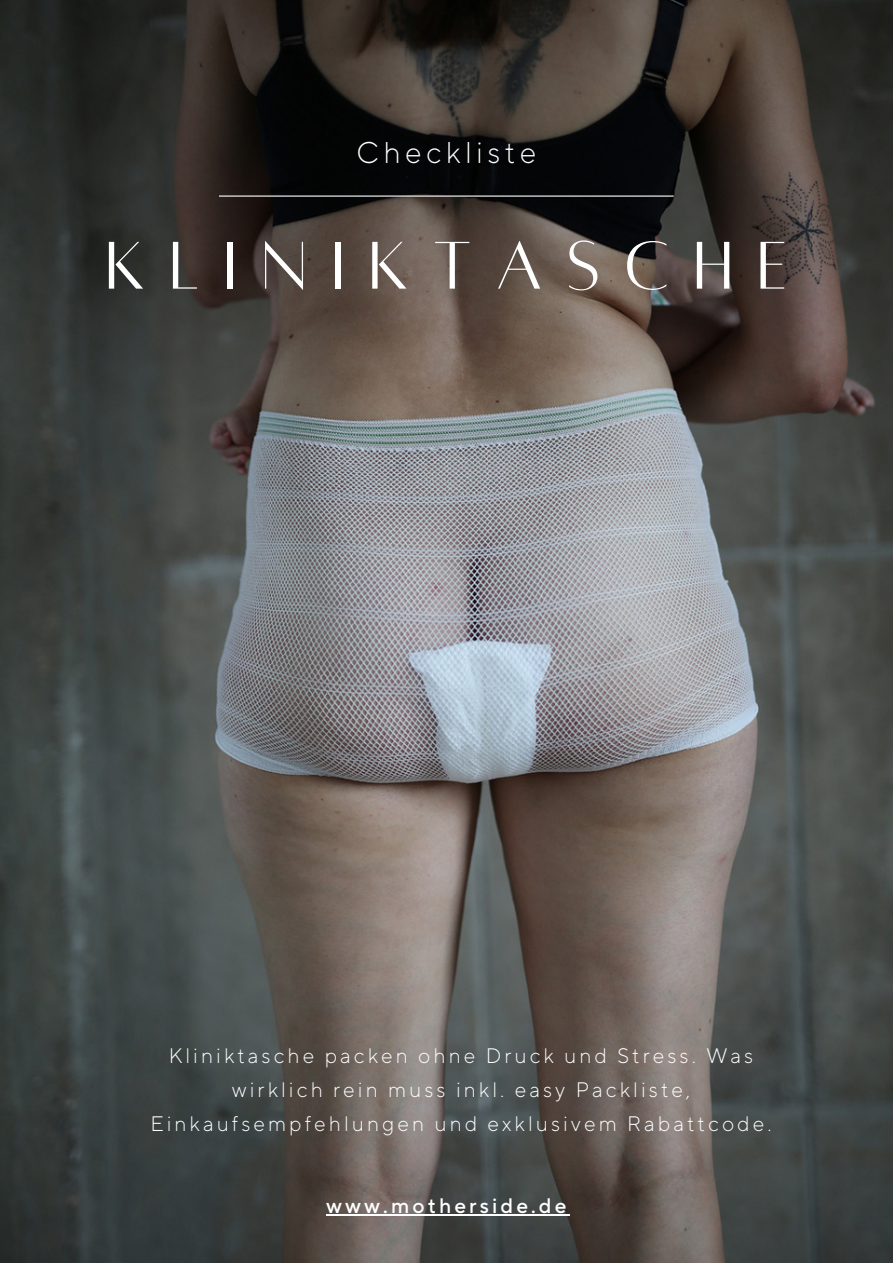
<style>
.page{position:relative;width:893px;height:1264px;background:#fff}
.page>*{position:absolute;margin:0;border:0;box-sizing:border-box;transform-origin:0 0}
.t1{font:74.4px "Alta regular";letter-spacing:.32em;color:#fff}
.t2{font:300 30px "TT Norms Pro";letter-spacing:.15em;color:#fff}
.t3{font:300 21px/33.8px "TT Norms Pro";letter-spacing:.15em;color:#fff;text-align:center}
.t4{font:500 21px "TT Norms Pro";letter-spacing:.15em;color:#fff}
</style>
<div class="page">
<img style="left:0;top:0;width:892px;height:1262px">
<hr style="left:219px;top:195px;width:454px;height:2px;background:#fff">
<hr style="left:326px;top:1213px;width:243px;height:2px;background:#fff">
<p class="t2" style="left:356px;top:135px;width:181px">Checkliste</p>
<p class="t1" style="left:105px;top:229px;width:683px">KLINIKTASCHE</p>
<p class="t3" style="left:150px;top:1038px;width:622px">Kliniktasche packen ohne Druck und Stress. Was wirklich rein muss inkl. easy Packliste,<br>Einkaufsempfehlungen und exklusivem Rabattcode.</p>
<p class="t4" style="left:326px;top:1192px;width:242px">www.motherside.de</p>
</div>
